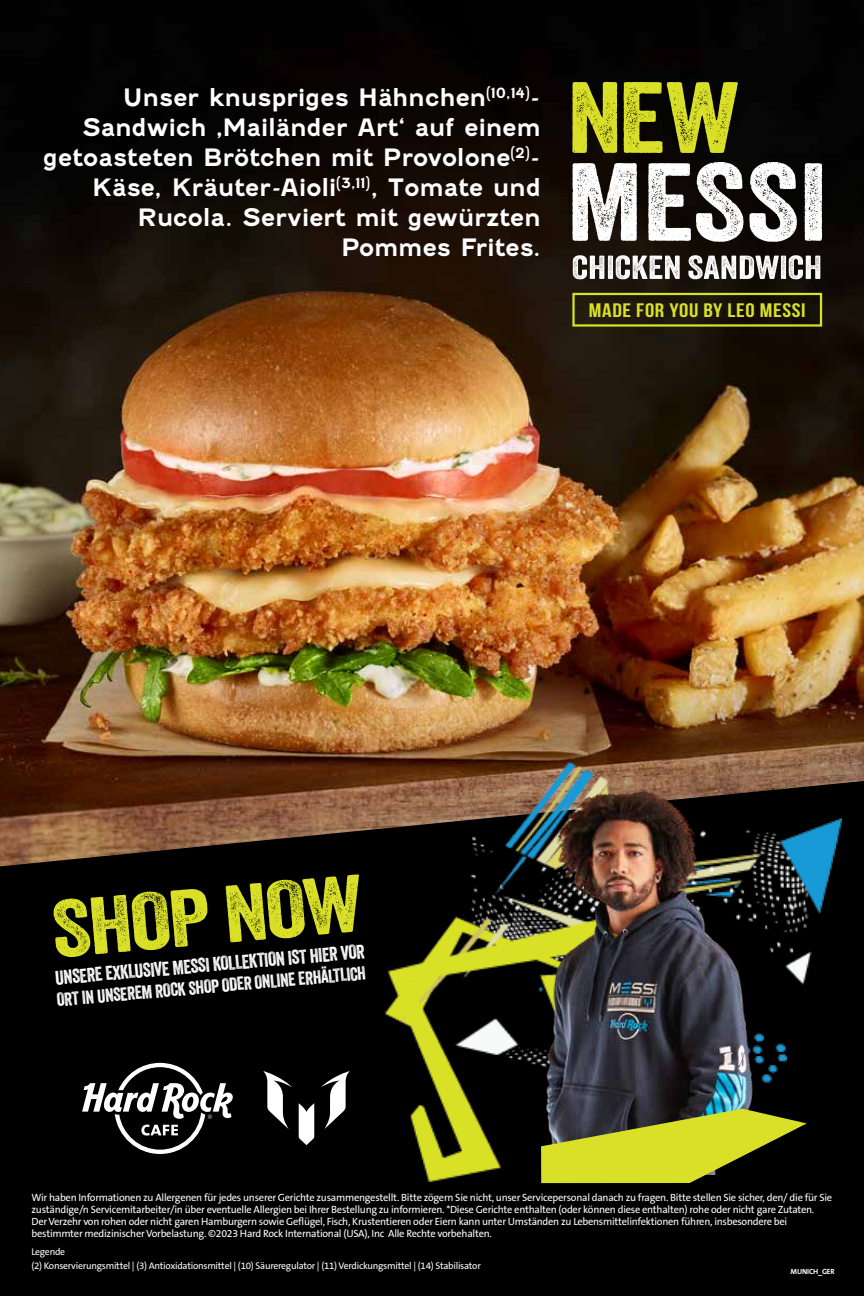
<style>
.page{position:relative;width:864px;height:1296px;background:#000}
.page>*{position:absolute;margin:0;border:0;box-sizing:border-box;transform-origin:0 0}
.t1{font:78.3px "Veneer";color:#d9e027;scale:1.21 1}
.t2{font:700 24px/30px "Fenwick Rg";letter-spacing:-.02em;color:#fff;text-align:right}
.t3{font:700 19.5px "Bebas Neue";letter-spacing:.03em;color:#d9e027;scale:1.2 1}
.t4{font:19.35px "Veneer";color:#fff}
.t5{font:18.3px "Veneer";color:#fff}
.t6{font:10.5px/12px "The Sans B5 Plain";letter-spacing:-.025em;color:#fff}
.t7{font:9.75px/13.5px "The Sans B5 Plain";letter-spacing:-.025em;color:#fff}
.t8{font:700 7.5px "The Sans B7";letter-spacing:-.025em;color:#fff}
</style>
<div class="page">
<img style="left:0;top:81px;width:864px;height:785px">
<img style="left:385px;top:762px;width:81px;height:419px">
<svg style="left:82px;top:1063px;width:151px;height:91px"></svg>
<svg style="left:573px;top:255px;width:107px;height:24px;background:#9b9894"></svg>
<svg style="left:688px;top:255px;width:132px;height:24px;background:#989694"></svg>
<svg style="left:572px;top:163px;width:65px;height:78px;background:#c1bfbd"></svg>
<svg style="left:648px;top:162px;width:149px;height:80px"></svg>
<svg style="left:805px;top:163px;width:17px;height:78px"></svg>
<svg style="left:572px;top:82px;width:45px;height:71px"></svg>
<svg style="left:624px;top:82px;width:114px;height:71px"></svg>
<div style="left:572px;top:293px;width:250px;height:34px;border:2px solid #d9e027"></div>
<svg style="left:263px;top:1071px;width:29px;height:58px"></svg>
<svg style="left:299px;top:1103px;width:15px;height:42px"></svg>
<svg style="left:321px;top:1071px;width:29px;height:58px"></svg>
<img style="left:401px;top:700px;width:444px;height:475px">
<svg style="left:541px;top:1109px;width:266px;height:74px"></svg>
<h2 class="t2" style="left:43px;top:82px;width:500px">Unser knuspriges Hähnchen<sup>(10,14)</sup>- Sandwich ‚Mailänder Art‘ auf einem getoasteten Brötchen mit Provolone<sup>(2)</sup>- Käse, Kräuter-Aioli<sup>(3,11)</sup>, Tomate und Rucola. Serviert mit gewürzten Pommes Frites.</h2>
<h3 class="t3" style="left:589px;top:300px;width:182px">MADE FOR YOU BY LEO MESSI</h3>
<h1 class="t1" style="left:48px;top:882px;width:259px;rotate:-5deg">SHOP NOW</h1>
<h3 class="t4" style="left:54px;top:966px;width:312px;rotate:-5deg">UNSERE EXKLUSIVE MESSI KOLLEKTION IST HIER VOR</h3>
<h3 class="t5" style="left:56px;top:989px;width:311px;rotate:-5deg">ORT IN UNSEREM ROCK SHOP ODER ONLINE ERHÄLTLICH</h3>
<p class="t6" style="left:32px;top:1192px;width:802px">Wir haben Informationen zu Allergenen für jedes unserer Gerichte zusammengestellt. Bitte zögern Sie nicht, unser Servicepersonal danach zu fragen. Bitte stellen Sie sicher, den/ die für Sie zuständige/n Servicemitarbeiter/in über eventuelle Allergien bei Ihrer Bestellung zu informieren. *Diese Gerichte enthalten (oder können diese enthalten) rohe oder nicht gare Zutaten.<br>Der Verzehr von rohen oder nicht garen Hamburgern sowie Geflügel, Fisch, Krustentieren oder Eiern kann unter Umständen zu Lebensmittelinfektionen führen, insbesondere bei bestimmter medizinischer Vorbelastung. ©2023 Hard Rock International (USA), Inc Alle Rechte vorbehalten.</p>
<p class="t7" style="left:31px;top:1246px;width:451px">Legende<br>(2) Konservierungsmittel | (3) Antioxidationsmittel | (10) Säureregulator | (11) Verdickungsmittel | (14) Stabilisator</p>
<p class="t8" style="left:791px;top:1268px;width:46px">MUNICH_GER</p>
</div>
